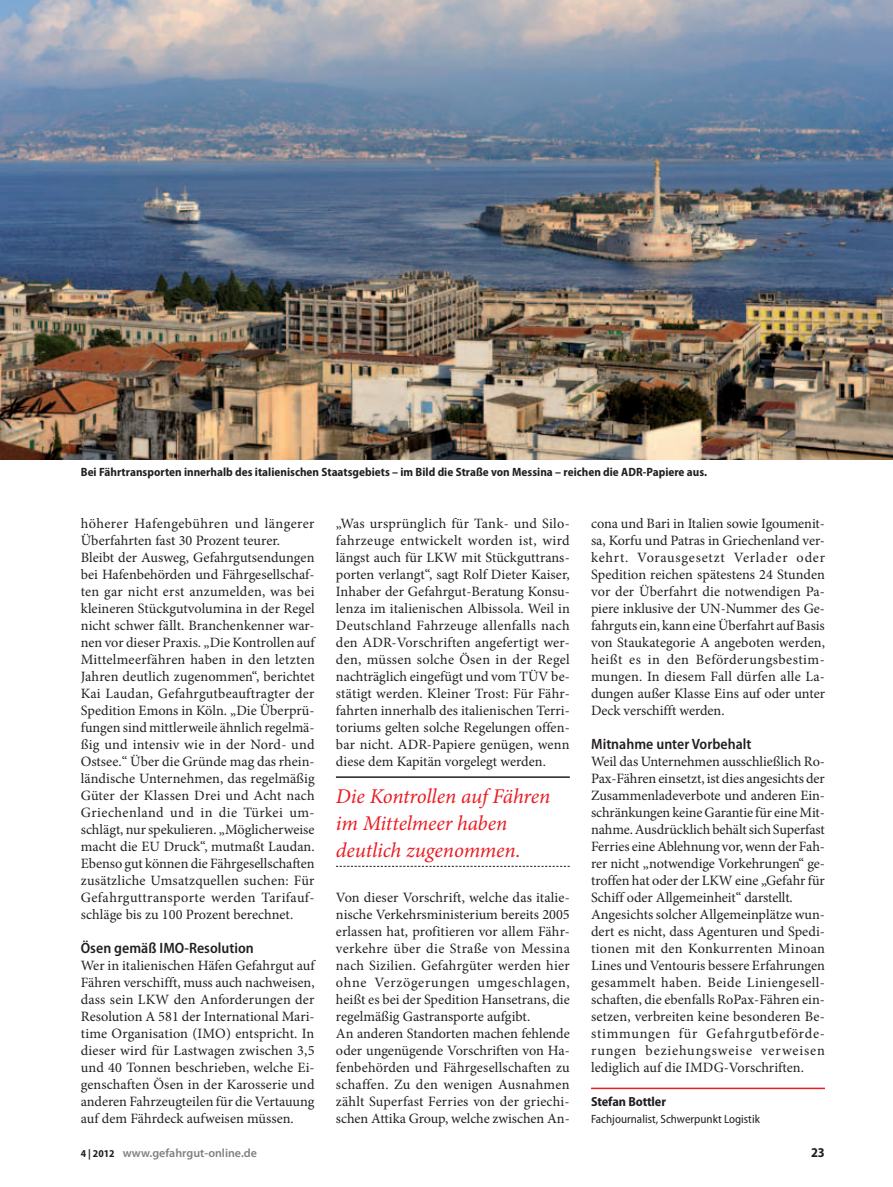
<style>
.page{position:relative;width:893px;height:1187px;background:#fff}
.page>*{position:absolute;margin:0;border:0;box-sizing:border-box;transform-origin:0 0}
.t1{font:italic 21px/27px "Minion Pro";letter-spacing:-.01em;color:#e91d23}
.t2{font:600 semi-condensed 15px "Myriad Pro";color:#231f20}
.t3{font:14.25px/17px "Minion Pro";color:#231f20}
.t4{font:700 semi-condensed 13.5px "Myriad Pro";color:#231f20}
.t5{font:700 semi-condensed 13.2px "Myriad Pro";letter-spacing:-.01em;color:#231f20}
.t6{font:700 semi-condensed 12px "Myriad Pro";color:#231f20}
.t7{font:semi-condensed 12px "Myriad Pro";color:#231f20}
.t8{font:600 12px "Myriad Pro";color:#7e8082}
.s1{font-weight:700;font-stretch:semi-condensed;font-size:10.5px;color:#231f20}
</style>
<div class="page">
<hr style="left:591px;top:1087px;width:234px;height:2px;background:#e91d23">
<img style="left:0;top:0;width:893px;height:459px">
<hr style="left:336px;top:776px;width:234px;height:1px;background:#231f20">
<svg style="left:336px;top:865px;width:234px;height:1px"></svg>
<p class="t6" style="left:81px;top:465px;width:628px">Bei Fährtransporten innerhalb des italienischen Staatsgebiets – im Bild die Straße von Messina – reichen die ADR-Papiere aus.</p>
<p class="t3" style="left:81px;top:514px;width:236px">höherer Hafengebühren und längerer Überfahrten fast 30 Prozent teurer.<br>Bleibt der Ausweg, Gefahrgutsendungen bei Hafenbehörden und Fährgesellschaf&shy;ten gar nicht erst anzumelden, was bei kleineren Stückgutvolumina in der Regel nicht schwer fällt. Branchenkenner war&shy;nen vor dieser Praxis. „Die Kontrollen auf Mittelmeerfähren haben in den letzten Jahren deutlich zugenommen“, berichtet Kai Laudan, Gefahrgutbeauftragter der Spedition Emons in Köln. „Die Überprü&shy;fungen sind mittlerweile ähnlich regelmä&shy;ßig und intensiv wie in der Nord- und Ostsee.“ Über die Gründe mag das rhein&shy;ländische Unternehmen, das regelmäßig Güter der Klassen Drei und Acht nach Griechenland und in die Türkei um&shy;schlägt, nur spekulieren. „Möglicherweise macht die EU Druck“, mutmaßt Laudan.<br>Ebenso gut können die Fährgesellschaften zusätzliche Umsatzquellen suchen: Für Gefahrguttransporte werden Tarifauf&shy;schläge bis zu 100 Prozent berechnet.</p>
<p class="t2" style="left:81px;top:939px;width:175px">Ösen gemäß IMO-Resolution</p>
<p class="t3" style="left:81px;top:956px;width:235px;text-align:justify">Wer in italienischen Häfen Gefahrgut auf Fähren verschifft, muss auch nachweisen, dass sein LKW den Anforderungen der Resolution A 581 der International Mari&shy;time Organisation (IMO) entspricht. In dieser wird für Lastwagen zwischen 3,5 und 40 Tonnen beschrieben, welche Ei&shy;genschaften Ösen in der Karosserie und anderen Fahrzeugteilen für die Vertauung auf dem Fährdeck aufweisen müssen.</p>
<p class="t3" style="left:336px;top:514px;width:235px;text-align:justify">„Was ursprünglich für Tank- und Silo&shy;fahrzeuge entwickelt worden ist, wird längst auch für LKW mit Stückguttrans&shy;porten verlangt“, sagt Rolf Dieter Kaiser, Inhaber der Gefahrgut-Beratung Konsu&shy;lenza im italienischen Albissola. Weil in Deutschland Fahrzeuge allenfalls nach den ADR-Vorschriften angefertigt wer&shy;den, müssen solche Ösen in der Regel nachträglich eingefügt und vom TÜV be&shy;stätigt werden. Kleiner Trost: Für Fähr&shy;fahrten innerhalb des italienischen Terri&shy;toriums gelten solche Regelungen offen&shy;bar nicht. ADR-Papiere genügen, wenn diese dem Kapitän vorgelegt werden.</p>
<h1 class="t1" style="left:336px;top:783px;width:216px">Die Kontrollen auf Fähren im Mittelmeer haben deutlich zugenommen.</h1>
<p class="t3" style="left:336px;top:889px;width:235px">Von dieser Vorschrift, welche das italie&shy;nische Verkehrsministerium bereits 2005 erlassen hat, profitieren vor allem Fähr&shy;verkehre über die Straße von Messina nach Sizilien. Gefahrgüter werden hier ohne Verzögerungen umgeschlagen, heißt es bei der Spedition Hansetrans, die regelmäßig Gastransporte aufgibt.<br>An anderen Standorten machen fehlende oder ungenügende Vorschriften von Ha&shy;fenbehörden und Fährgesellschaften zu schaffen. Zu den wenigen Ausnahmen zählt Superfast Ferries von der griechi&shy;schen Attika Group, welche zwischen An-</p>
<p class="t3" style="left:591px;top:514px;width:235px;text-align:justify">cona und Bari in Italien sowie Igoumenit&shy;sa, Korfu und Patras in Griechenland ver&shy;kehrt. Vorausgesetzt Verlader oder Spedition reichen spätestens 24 Stunden vor der Überfahrt die notwendigen Pa&shy;piere inklusive der UN-Nummer des Ge&shy;fahrguts ein, kann eine Überfahrt auf Basis von Staukategorie A angeboten werden, heißt es in den Beförderungsbestim&shy;mungen. In diesem Fall dürfen alle La&shy;dungen außer Klasse Eins auf oder unter Deck verschifft werden.</p>
<p class="t2" style="left:591px;top:735px;width:162px">Mitnahme unter Vorbehalt</p>
<p class="t3" style="left:591px;top:752px;width:235px">Weil das Unternehmen ausschließlich Ro-Pax-Fähren einsetzt, ist dies angesichts der Zusammenladeverbote und anderen Ein&shy;schränkungen keine Garantie für eine Mit&shy;nahme. Ausdrücklich behält sich Superfast Ferries eine Ablehnung vor, wenn der Fah&shy;rer nicht „notwendige Vorkehrungen“ ge&shy;troffen hat oder der LKW eine „Gefahr für Schiff oder Allgemeinheit“ darstellt.<br>Angesichts solcher Allgemeinplätze wun&shy;dert es nicht, dass Agenturen und Spedi&shy;tionen mit den Konkurrenten Minoan Lines und Ventouris bessere Erfahrungen gesammelt haben. Beide Liniengesell&shy;schaften, die ebenfalls RoPax-Fähren ein&shy;setzen, verbreiten keine besonderen Be&shy;stimmungen für Gefahrgutbeförde&shy;rungen beziehungsweise verweisen lediglich auf die IMDG-Vorschriften.</p>
<p class="t5" style="left:591px;top:1094px;width:76px">Stefan Bottler</p>
<p class="t7" style="left:591px;top:1112px;width:170px">Fachjournalist, Schwerpunkt Logistik</p>
<p class="t8" style="left:81px;top:1145px;width:178px"><span class="s1">4 | 2012</span> www.gefahrgut-online.de</p>
<p class="t4" style="left:811px;top:1144px;width:15px">23</p>
</div>
